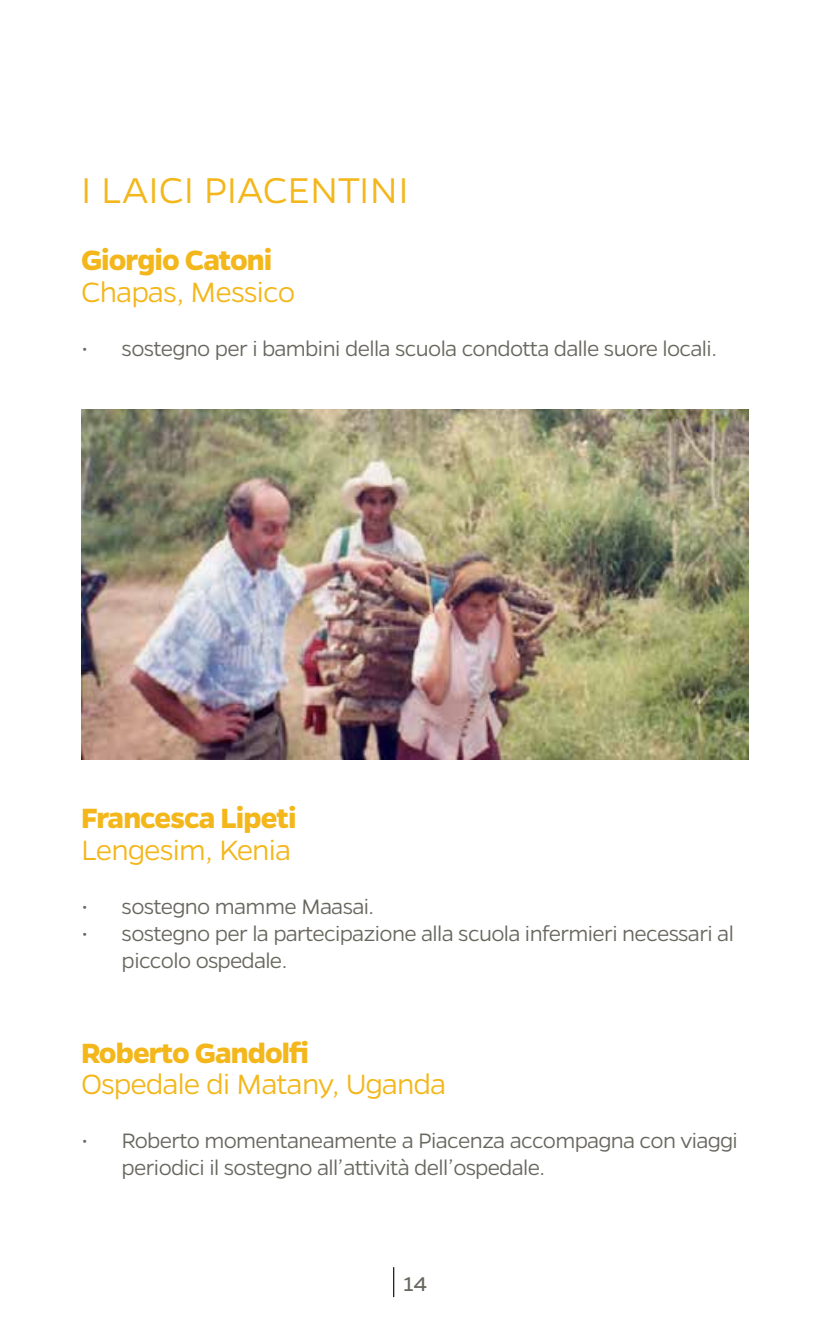
<style>
.page{position:relative;width:830px;height:1340px;background:#fff}
.page>*{position:absolute;margin:0;border:0;box-sizing:border-box;transform-origin:0 0}
.t1{font:300 40.5px "Gentona";color:#f3b71b}
.t2{font:300 31.5px "Gentona";letter-spacing:-.03em;color:#f3b71b}
.t3{font:700 31.5px "Gentona";letter-spacing:-.03em;color:#f3b71b}
.t4{font:300 23.62px/27px "Gentona";letter-spacing:-.03em;color:#68675e}
.t5{font:22.5px "Gentona";color:#68675e}
</style>
<div class="page">
<hr style="left:393px;top:1267px;width:1px;height:30px;background:#000">
<img style="left:81px;top:409px;width:667px;height:350px">
<h1 class="t1" style="left:81px;top:167px;width:329px">I LAICI PIACENTINI</h1>
<h2 class="t3" style="left:81px;top:242px;width:193px">Giorgio Catoni</h2>
<h2 class="t2" style="left:81px;top:274px;width:215px">Chapas, Messico</h2>
<p class="t4" style="left:81px;top:334px;width:637px">• sostegno per i bambini della scuola condotta dalle suore locali.</p>
<h2 class="t3" style="left:81px;top:800px;width:217px">Francesca Lipeti</h2>
<h2 class="t2" style="left:81px;top:832px;width:212px">Lengesim, Kenia</h2>
<p class="t4" style="left:81px;top:892px;width:294px">• sostegno mamme Maasai.</p>
<p class="t4" style="left:121px;top:919px;width:613px;text-indent:-40px">• sostegno per la partecipazione alla scuola infermieri necessari al piccolo ospedale.</p>
<h2 class="t3" style="left:81px;top:1034px;width:229px">Roberto Gandolfi</h2>
<h2 class="t2" style="left:81px;top:1066px;width:366px">Ospedale di Matany, Uganda</h2>
<p class="t4" style="left:121px;top:1126px;width:617px;text-indent:-40px">• Roberto momentaneamente a Piacenza accompagna con viaggi periodici il sostegno all’attività dell’ospedale.</p>
<p class="t5" style="left:403px;top:1271px;width:25px">14</p>
</div>
